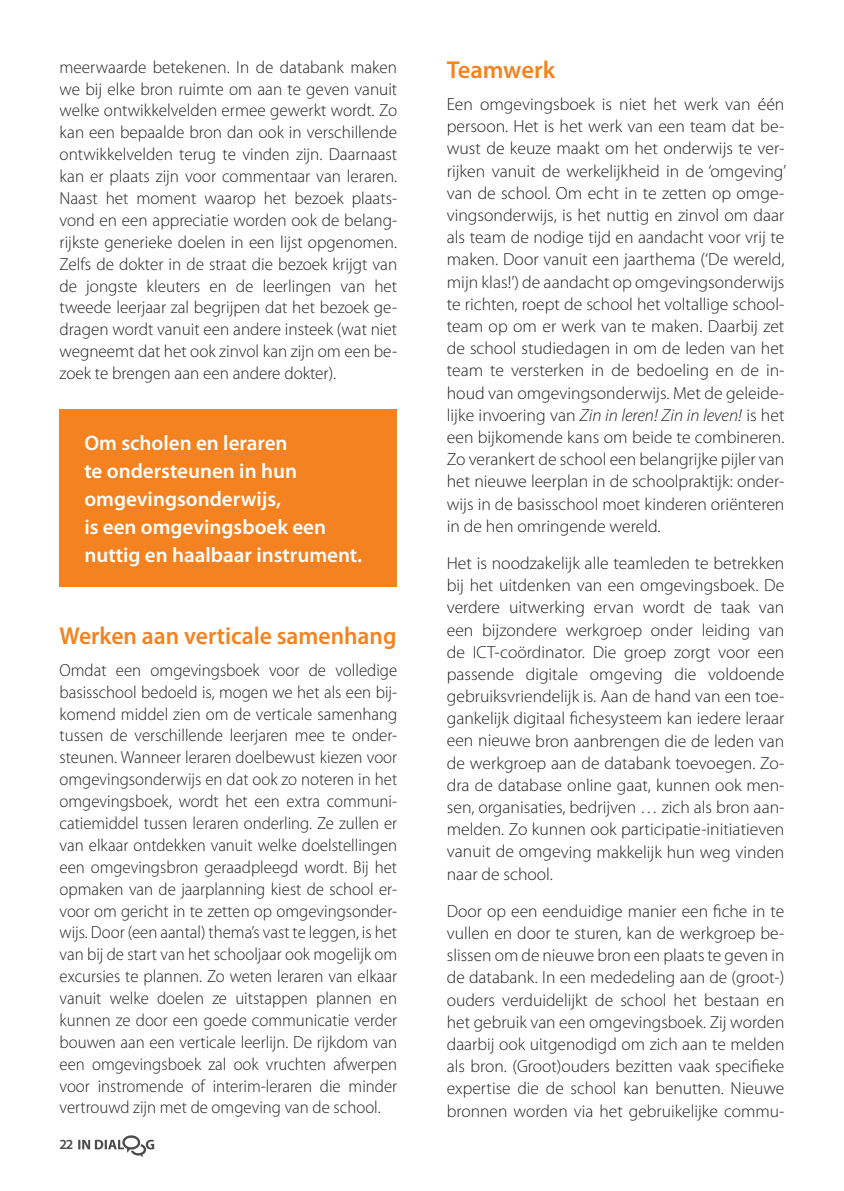
<style>
.page{position:relative;width:844px;height:1191px;background:#fff}
.page>*{position:absolute;margin:0;border:0;box-sizing:border-box;transform-origin:0 0}
.t1{font:600 24.5px "Myriad Pro";color:#f58220;scale:.96 1}
.t2{font:600 24.5px "Myriad Pro";color:#f58220}
.t3{font:600 21px/28px "Myriad Pro";color:#fff}
.t4{font:300 17.5px/22.2px "Myriad Pro";color:#231f20;text-align:justify}
.t5{font:300 17.5px/21.9px "Myriad Pro";color:#231f20;text-align:justify;scale:.96 1}
.t6{font:600 14px "Myriad Pro";color:#4b4c4d}
.s1{font-style:italic}
</style>
<div class="page">
<svg style="left:78px;top:1135px;width:76px;height:22px"></svg>
<div style="left:60px;top:409px;width:337px;height:178px;background:#f58220"></div>
<p class="t4" style="left:60px;top:56px;width:339px">meerwaarde betekenen. In de databank maken we bij elke bron ruimte om aan te geven vanuit welke ontwikkelvelden ermee gewerkt wordt. Zo kan een bepaalde bron dan ook in verschillende ontwikkelvelden terug te vinden zijn. Daarnaast kan er plaats zijn voor commentaar van leraren.<br>Naast het moment waarop het bezoek plaats&shy;vond en een appreciatie worden ook de belang&shy;rijkste generieke doelen in een lijst opgenomen.<br>Zelfs de dokter in de straat die bezoek krijgt van de jongste kleuters en de leerlingen van het tweede leerjaar zal begrijpen dat het bezoek ge&shy;dragen wordt vanuit een andere insteek (wat niet wegneemt dat het ook zinvol kan zijn om een be&shy;zoek te brengen aan een andere dokter).</p>
<p class="t3" style="left:84px;top:429px;width:279px">Om scholen en leraren<br>te ondersteunen in hun omgevingsonderwijs,<br>is een omgevingsboek een nuttig en haalbaar instrument.</p>
<h1 class="t1" style="left:60px;top:622px;width:352px">Werken aan verticale samenhang</h1>
<p class="t5" style="left:60px;top:659px;width:353px">Omdat een omgevingsboek voor de volledige basisschool bedoeld is, mogen we het als een bij&shy;komend middel zien om de verticale samenhang tussen de verschillende leerjaren mee te onder&shy;steunen. Wanneer leraren doelbewust kiezen voor omgevingsonderwijs en dat ook zo noteren in het omgevingsboek, wordt het een extra communi&shy;catiemiddel tussen leraren onderling. Ze zullen er van elkaar ontdekken vanuit welke doelstellingen een omgevingsbron geraadpleegd wordt. Bij het opmaken van de jaarplanning kiest de school er&shy;voor om gericht in te zetten op omgevingsonder&shy;wijs. Door (een aantal) thema’s vast te leggen, is het van bij de start van het schooljaar ook mogelijk om excursies te plannen. Zo weten leraren van elkaar vanuit welke doelen ze uitstappen plannen en kunnen ze door een goede communicatie verder bouwen aan een verticale leerlijn. De rijkdom van een omgevingsboek zal ook vruchten afwerpen voor instromende of interim-leraren die minder vertrouwd zijn met de omgeving van de school.</p>
<p class="t6" style="left:60px;top:1136px;width:15px">22</p>
<h1 class="t2" style="left:446px;top:56px;width:110px">Teamwerk</h1>
<p class="t4" style="left:446px;top:93px;width:341px">Een omgevingsboek is niet het werk van één persoon. Het is het werk van een team dat be&shy;wust de keuze maakt om het onderwijs te ver&shy;rijken vanuit de werkelijkheid in de ‘omgeving’ van de school. Om echt in te zetten op omge&shy;vingsonderwijs, is het nuttig en zinvol om daar als team de nodige tijd en aandacht voor vrij te maken. Door vanuit een jaarthema (‘De wereld, mijn klas!’) de aandacht op omgevingsonderwijs te richten, roept de school het voltallige school&shy;team op om er werk van te maken. Daarbij zet de school studiedagen in om de leden van het team te versterken in de bedoeling en de in&shy;houd van omgevingsonderwijs. Met de geleide&shy;lijke invoering van <span class="s1">Zin in leren! Zin in leven!</span> is het een bijkomende kans om beide te combineren.<br>Zo verankert de school een belangrijke pijler van het nieuwe leerplan in de schoolpraktijk: onder&shy;wijs in de basisschool moet kinderen oriënteren in de hen omringende wereld.</p>
<p class="t4" style="left:446px;top:552px;width:339px">Het is noodzakelijk alle teamleden te betrekken bij het uitdenken van een omgevingsboek. De verdere uitwerking ervan wordt de taak van een bijzondere werkgroep onder leiding van de ICT-coördinator. Die groep zorgt voor een passende digitale omgeving die voldoende gebruiksvriendelijk is. Aan de hand van een toe&shy;gankelijk digitaal fichesysteem kan iedere leraar een nieuwe bron aanbrengen die de leden van de werkgroep aan de databank toevoegen. Zo&shy;dra de database online gaat, kunnen ook men&shy;sen, organisaties, bedrijven … zich als bron aan&shy;melden. Zo kunnen ook participatie-initiatieven vanuit de omgeving makkelijk hun weg vinden naar de school.</p>
<p class="t4" style="left:446px;top:900px;width:339px">Door op een eenduidige manier een fiche in te vullen en door te sturen, kan de werkgroep be&shy;slissen om de nieuwe bron een plaats te geven in de databank. In een mededeling aan de (groot-) ouders verduidelijkt de school het bestaan en het gebruik van een omgevingsboek. Zij worden daarbij ook uitgenodigd om zich aan te melden als bron. (Groot)ouders bezitten vaak specifieke expertise die de school kan benutten. Nieuwe bronnen worden via het gebruikelijke commu-</p>
</div>
